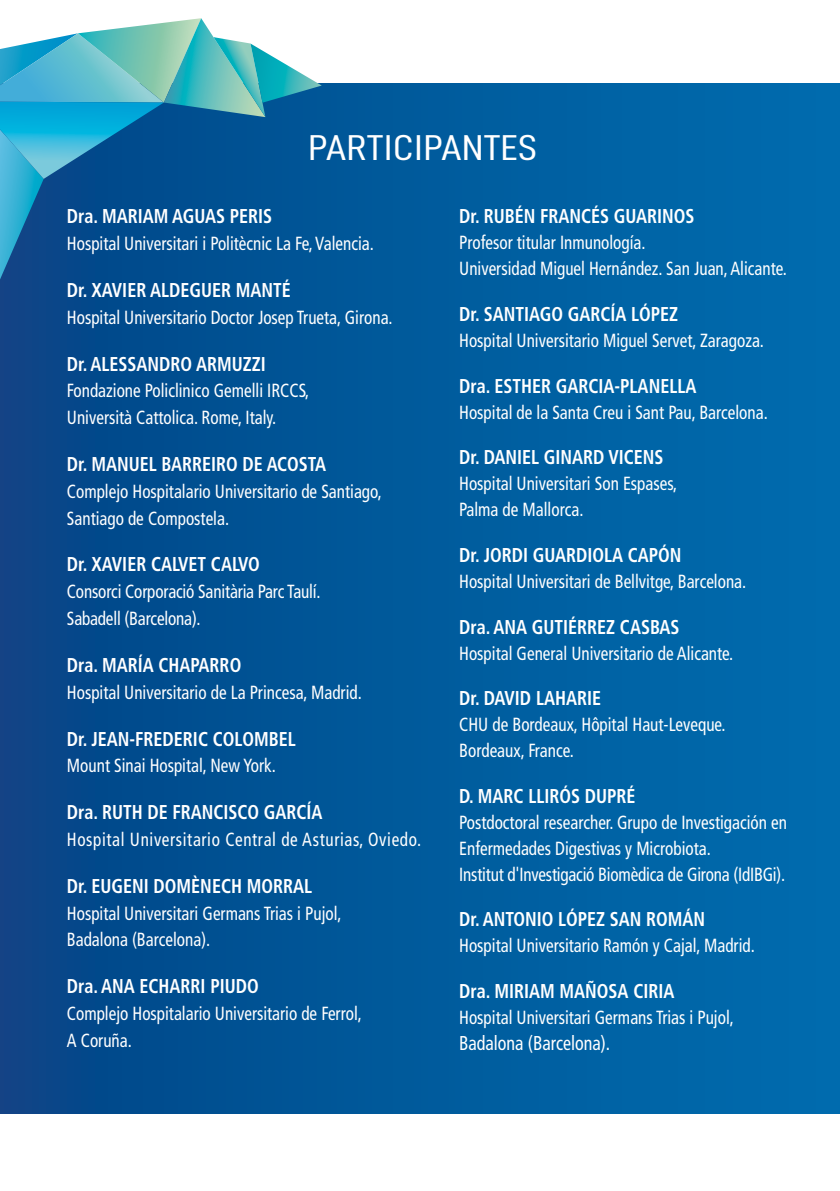
<style>
.page{position:relative;width:840px;height:1191px;background:#fff}
.page>*{position:absolute;margin:0;border:0;box-sizing:border-box;transform-origin:0 0}
.t1{font:36px "D DIN Condensed";letter-spacing:.01em;color:#fff;scale:1.21 1}
.t2{font:700 condensed 20px "Frutiger LT Std";color:#fff;scale:.9 1}
.t3{font:condensed 20px "Frutiger LT Std";color:#fff;scale:.9 1}
.t4{font:condensed 19px/26.8px "Frutiger LT Std";color:#fff;scale:.9 1}
.t5{font:condensed 19px "Frutiger LT Std";letter-spacing:.035em;color:#fff;scale:.9 1}
</style>
<div class="page">
<div style="left:0;top:83px;width:839px;height:1030px;background:linear-gradient(to right,#054587,#006db0)"></div>
<svg style="left:0;top:18px;width:321px;height:261px;background:#3083ae"></svg>
<h1 class="t1" style="left:308px;top:128px;width:191px">PARTICIPANTES</h1>
<p class="t2" style="left:67px;top:204px;width:229px">Dra. MARIAM AGUAS PERIS</p>
<p class="t4" style="left:67px;top:230px;width:342px">Hospital Universitari i Politècnic La Fe, Valencia.</p>
<p class="t2" style="left:67px;top:278px;width:250px">Dr. XAVIER ALDEGUER MANTÉ</p>
<p class="t4" style="left:67px;top:304px;width:363px">Hospital Universitario Doctor Josep Trueta, Girona.</p>
<p class="t2" style="left:67px;top:352px;width:222px">Dr. ALESSANDRO ARMUZZI</p>
<p class="t4" style="left:67px;top:377px;width:271px">Fondazione Policlinico Gemelli IRCCS,<br>Università Cattolica. Rome, Italy.</p>
<p class="t2" style="left:67px;top:452px;width:289px">Dr. MANUEL BARREIRO DE ACOSTA</p>
<p class="t4" style="left:67px;top:478px;width:351px">Complejo Hospitalario Universitario de Santiago,<br>Santiago de Compostela.</p>
<p class="t2" style="left:67px;top:552px;width:216px">Dr. XAVIER CALVET CALVO</p>
<p class="t4" style="left:67px;top:578px;width:283px">Consorci Corporació Sanitària Parc Taulí.<br>Sabadell (Barcelona).</p>
<p class="t2" style="left:67px;top:653px;width:195px">Dra. MARÍA CHAPARRO</p>
<p class="t4" style="left:67px;top:679px;width:329px">Hospital Universitario de La Princesa, Madrid.</p>
<p class="t2" style="left:67px;top:726px;width:256px">Dr. JEAN-FREDERIC COLOMBEL</p>
<p class="t4" style="left:67px;top:752px;width:234px">Mount Sinai Hospital, New York.</p>
<p class="t2" style="left:67px;top:800px;width:285px">Dra. RUTH DE FRANCISCO GARCÍA</p>
<p class="t5" style="left:67px;top:828px;width:395px">Hospital Universitario Central de Asturias, Oviedo.</p>
<p class="t2" style="left:67px;top:874px;width:274px">Dr. EUGENI DOMÈNECH MORRAL</p>
<p class="t4" style="left:67px;top:899px;width:306px">Hospital Universitari Germans Trias i Pujol,<br>Badalona (Barcelona).</p>
<p class="t2" style="left:67px;top:974px;width:214px">Dra. ANA ECHARRI PIUDO</p>
<p class="t4" style="left:67px;top:1000px;width:329px">Complejo Hospitalario Universitario de Ferrol,<br>A Coruña.</p>
<p class="t2" style="left:459px;top:204px;width:263px">Dr. RUBÉN FRANCÉS GUARINOS</p>
<p class="t4" style="left:459px;top:230px;width:365px;line-height:26px">Profesor titular Inmunología.<br>Universidad Miguel Hernández. San Juan, Alicante.</p>
<p class="t2" style="left:459px;top:302px;width:245px">Dr. SANTIAGO GARCÍA LÓPEZ</p>
<p class="t4" style="left:459px;top:327px;width:340px">Hospital Universitario Miguel Servet, Zaragoza.</p>
<p class="t2" style="left:459px;top:374px;width:265px">Dra. ESTHER GARCIA-PLANELLA</p>
<p class="t4" style="left:459px;top:399px;width:344px">Hospital de la Santa Creu i Sant Pau, Barcelona.</p>
<p class="t2" style="left:459px;top:445px;width:228px">Dr. DANIEL GINARD VICENS</p>
<p class="t4" style="left:459px;top:471px;width:243px;line-height:26px">Hospital Universitari Son Espases,<br>Palma de Mallorca.</p>
<p class="t2" style="left:459px;top:543px;width:248px">Dr. JORDI GUARDIOLA CAPÓN</p>
<p class="t4" style="left:459px;top:568px;width:320px">Hospital Universitari de Bellvitge, Barcelona.</p>
<p class="t2" style="left:459px;top:614px;width:246px">Dra. ANA GUTIÉRREZ CASBAS</p>
<p class="t4" style="left:459px;top:639px;width:306px">Hospital General Universitario de Alicante.</p>
<p class="t2" style="left:459px;top:686px;width:159px">Dr. DAVID LAHARIE</p>
<p class="t4" style="left:459px;top:711px;width:297px;line-height:26px">CHU de Bordeaux, Hôpital Haut-Leveque.<br>Bordeaux, France.</p>
<p class="t2" style="left:459px;top:784px;width:197px">D. MARC LLIRÓS DUPRÉ</p>
<p class="t4" style="left:459px;top:809px;width:365px;line-height:26px">Postdoctoral researcher. Grupo de Investigación en<br>Enfermedades Digestivas y Microbiota.<br>Institut d'Investigació Biomèdica de Girona (IdIBGi).</p>
<p class="t2" style="left:459px;top:907px;width:275px">Dr. ANTONIO LÓPEZ SAN ROMÁN</p>
<p class="t4" style="left:459px;top:932px;width:330px">Hospital Universitario Ramón y Cajal, Madrid.</p>
<p class="t2" style="left:459px;top:979px;width:240px">Dra. MIRIAM MAÑOSA CIRIA</p>
<p class="t4" style="left:459px;top:1004px;width:306px">Hospital Universitari Germans Trias i Pujol,</p>
<p class="t3" style="left:459px;top:1031px;width:169px">Badalona (Barcelona).</p>
</div>
